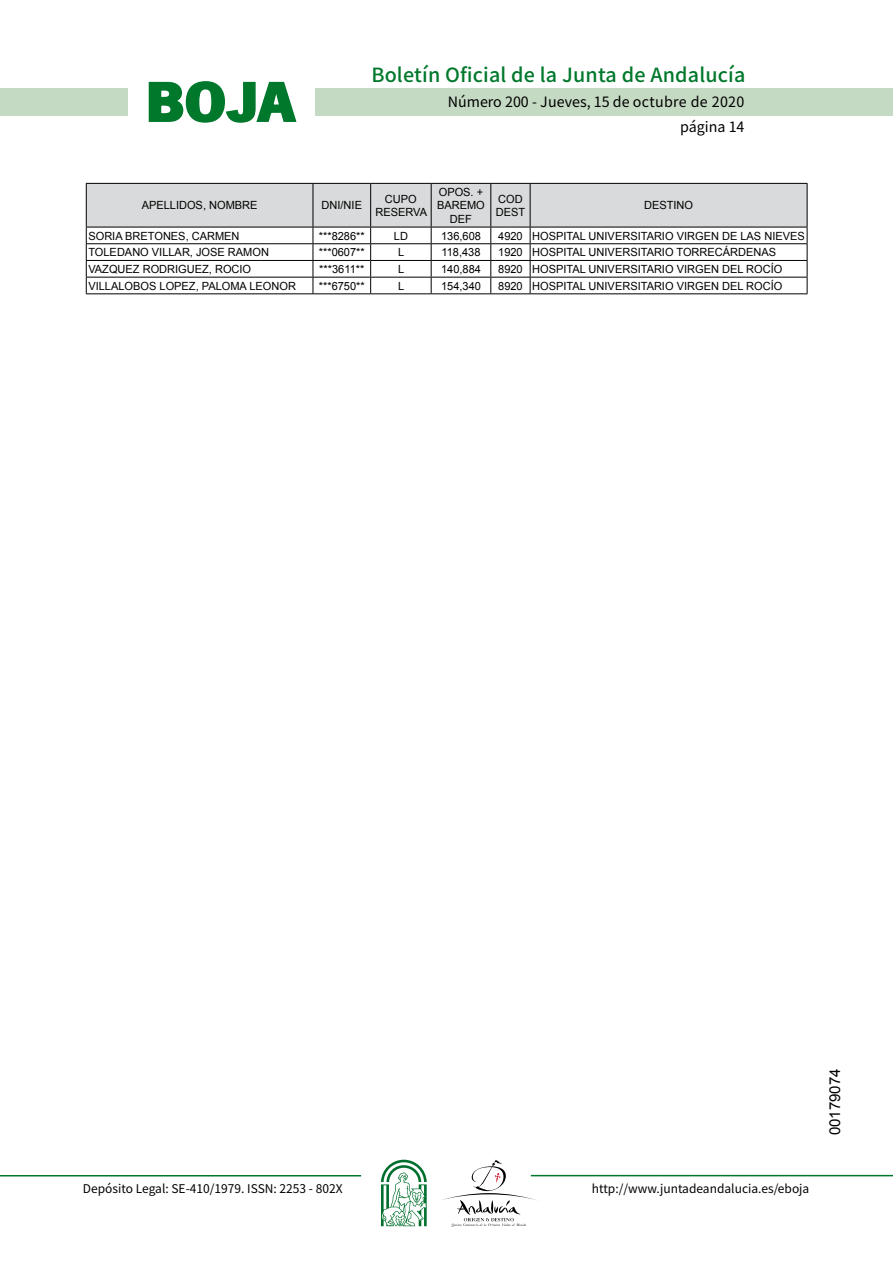
<style>
.page{position:relative;width:893px;height:1263px;background:#fff}
.page>*{position:absolute;margin:0;border:0;box-sizing:border-box;transform-origin:0 0}
.t1{font:700 57.75px "News Got T";color:#00782c;scale:1.14 1}
.t2{font:500 19.5px "Noto Sans HK";letter-spacing:.01em;color:#00782c}
.t3{font:15px "Arial";color:#000}
.t4{font:14.25px/24.5px "Noto Sans HK";color:#000;text-align:right}
.t5{font:12px "Noto Sans HK";color:#000}
.t6{font:11.25px/13.5px "Arial";color:#000;text-align:center}
</style>
<div class="page">
<div style="left:315px;top:88px;width:577px;height:28px;background:#c5dac3"></div>
<div style="left:0;top:88px;width:128px;height:28px;background:#c5dac3"></div>
<hr style="left:0;top:1175px;width:361px;height:2px;background:#00782c">
<hr style="left:531px;top:1175px;width:361px;height:1px;background:#00782c">
<svg style="left:148px;top:81px;width:149px;height:42px"></svg>
<svg style="left:442px;top:1160px;width:100px;height:67px"></svg>
<svg style="left:381px;top:1160px;width:45px;height:66px"></svg>
<svg style="left:86px;top:183px;width:721px;height:110px"></svg>
<hr style="left:86px;top:293px;width:227px;height:1px;background:#000">
<hr style="left:313px;top:293px;width:57px;height:1px;background:#000">
<hr style="left:370px;top:293px;width:61px;height:1px;background:#000">
<hr style="left:431px;top:293px;width:60px;height:1px;background:#000">
<hr style="left:491px;top:293px;width:39px;height:1px;background:#000">
<hr style="left:530px;top:293px;width:277px;height:1px;background:#000">
<h1 class="t1" style="left:145px;top:68px;width:133px">BOJA</h1>
<h2 class="t2" style="left:371px;top:64px;width:375px">Boletín Oficial de la Junta de Andalucía</h2>
<p class="t4" style="left:448px;top:90px;width:298px">Número 200 - Jueves, 15 de octubre de 2020 página 14</p>
<p class="t6" style="left:142px;top:199px;width:117px">APELLIDOS, NOMBRE</p>
<p class="t6" style="left:321px;top:199px;width:42px">DNI/NIE</p>
<p class="t6" style="left:375px;top:192px;width:53px">CUPO<br>RESERVA</p>
<p class="t6" style="left:437px;top:185px;width:49px">OPOS. +<br>BAREMO<br>DEF</p>
<p class="t6" style="left:496px;top:192px;width:31px;text-align:left">COD<br>DEST</p>
<p class="t6" style="left:644px;top:199px;width:51px">DESTINO</p>
<p class="t6" style="left:88px;top:229px;width:153px">SORIA BRETONES, CARMEN</p>
<p class="t6" style="left:319px;top:229px;width:47px">***8286**</p>
<p class="t6" style="left:394px;top:229px;width:16px">LD</p>
<p class="t6" style="left:441px;top:229px;width:41px">136,608</p>
<p class="t6" style="left:498px;top:229px;width:308px">4920 HOSPITAL UNIVERSITARIO VIRGEN DE LAS NIEVES</p>
<p class="t6" style="left:88px;top:246px;width:182px">TOLEDANO VILLAR, JOSE RAMON</p>
<p class="t6" style="left:319px;top:246px;width:47px">***0607**</p>
<p class="t6" style="left:398px;top:246px;width:8px">L</p>
<p class="t6" style="left:441px;top:246px;width:41px">118,438</p>
<p class="t6" style="left:498px;top:246px;width:279px">1920 HOSPITAL UNIVERSITARIO TORRECÁRDENAS</p>
<p class="t6" style="left:88px;top:262px;width:164px">VAZQUEZ RODRIGUEZ, ROCIO</p>
<p class="t6" style="left:319px;top:262px;width:47px">***3611**</p>
<p class="t6" style="left:398px;top:262px;width:8px">L</p>
<p class="t6" style="left:441px;top:262px;width:41px">140,884</p>
<p class="t6" style="left:498px;top:262px;width:285px">8920 HOSPITAL UNIVERSITARIO VIRGEN DEL ROCÍO</p>
<p class="t6" style="left:88px;top:279px;width:209px">VILLALOBOS LOPEZ, PALOMA LEONOR</p>
<p class="t6" style="left:319px;top:279px;width:47px">***6750**</p>
<p class="t6" style="left:398px;top:279px;width:8px">L</p>
<p class="t6" style="left:441px;top:279px;width:41px">154,340</p>
<p class="t6" style="left:498px;top:279px;width:285px">8920 HOSPITAL UNIVERSITARIO VIRGEN DEL ROCÍO</p>
<p class="t5" style="left:83px;top:1181px;width:261px">Depósito Legal: SE-410/1979. ISSN: 2253 - 802X</p>
<p class="t5" style="left:592px;top:1181px;width:219px">http://www.juntadeandalucia.es/eboja</p>
<h3 class="t3" style="left:825px;top:1135px;width:68px;rotate:-90deg">00179074</h3>
</div>
